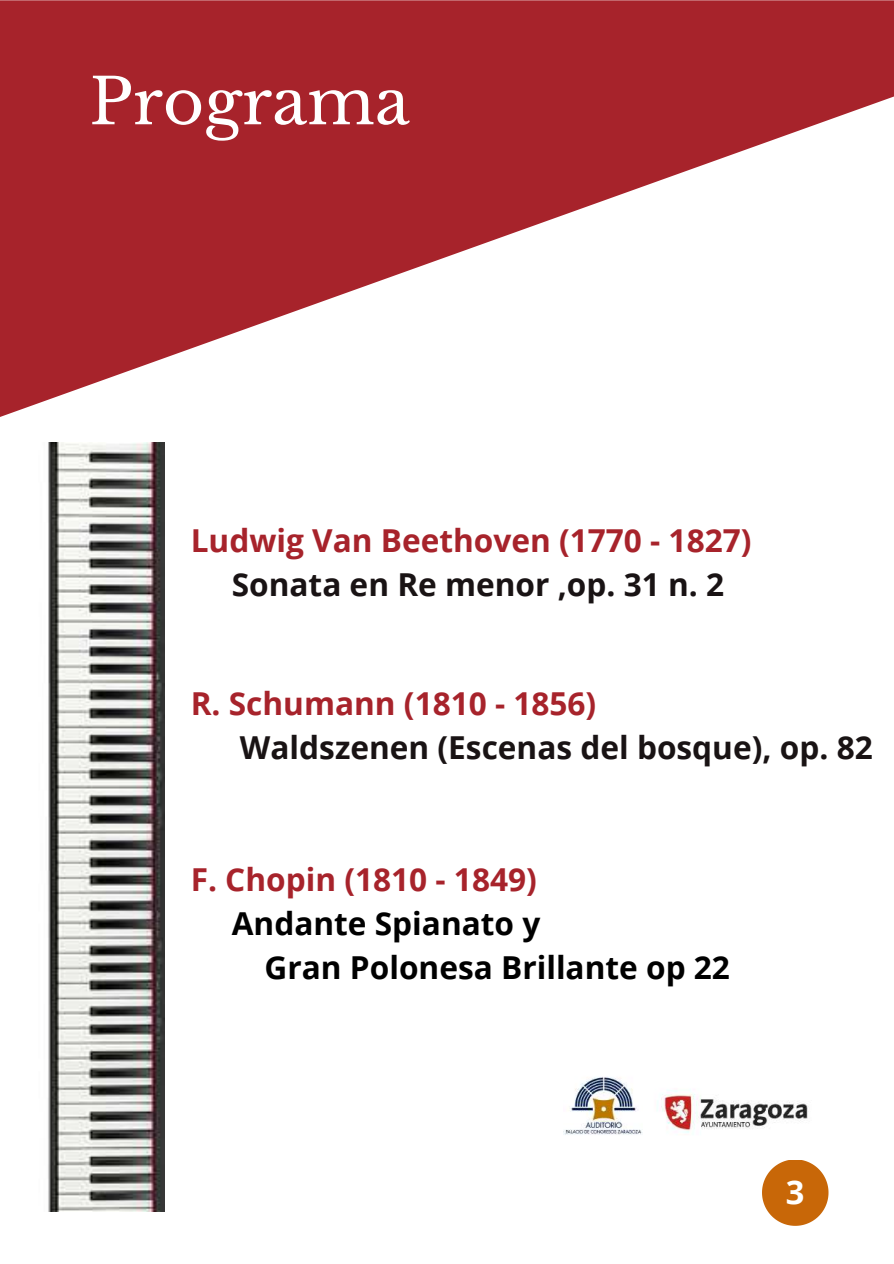
<style>
.page{position:relative;width:894px;height:1264px;background:#fff}
.page>*{position:absolute;margin:0;border:0;box-sizing:border-box;transform-origin:0 0}
.t1{font:63px "Libre Baskerville";color:#fff}
.t2{font:700 32.7px "Open Sans";color:#fff}
.t3{font:700 31.65px "Open Sans";color:#a7232b}
.t4{font:700 31.65px "Open Sans";color:#191314}
.t5{font:700 31.65px/44.1px "Open Sans";color:#000}
</style>
<div class="page">
<svg style="left:0;top:0;width:893px;height:417px;fill:#a7232b"></svg>
<img style="left:48px;top:442px;width:116px;height:769px">
<svg style="left:762px;top:1160px;width:66px;height:65px"></svg>
<img style="left:563px;top:1077px;width:79px;height:58px">
<img style="left:657px;top:1090px;width:152px;height:43px">
<h1 class="t1" style="left:89px;top:63px;width:321px">Programa</h1>
<p class="t3" style="left:191px;top:518px;width:562px">Ludwig Van Beethoven (1770 - 1827)</p>
<p class="t4" style="left:232px;top:562px;width:493px">Sonata en Re menor ,op. 31 n. 2</p>
<p class="t3" style="left:191px;top:681px;width:407px">R. Schumann (1810 - 1856)</p>
<p class="t4" style="left:240px;top:725px;width:634px">Waldszenen (Escenas del bosque), op. 82</p>
<p class="t3" style="left:191px;top:857px;width:347px">F. Chopin (1810 - 1849)</p>
<p class="t5" style="left:264px;top:900px;width:467px;text-indent:-33px">Andante Spianato y<br>Gran Polonesa Brillante op 22</p>
<p class="t2" style="left:785px;top:1169px;width:20px">3</p>
</div>
